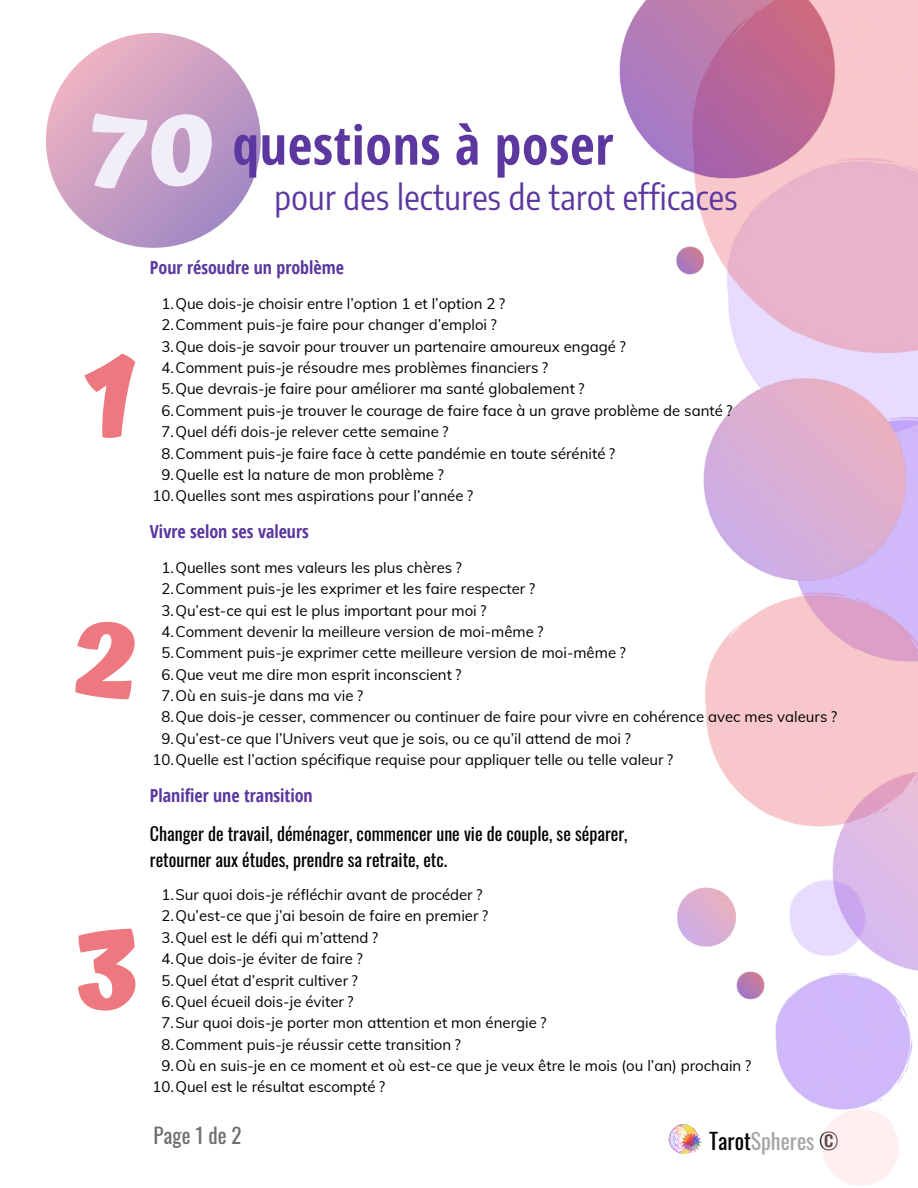
<style>
.page{position:relative;width:918px;height:1188px;background:#fff}
.page>*{position:absolute;margin:0;border:0;box-sizing:border-box;transform-origin:0 0}
.t1{font:700 112.5px "Atma";color:#ed787f}
.t2{font:700 104.1px "Atma";color:#f1eef9}
.t3{font:700 54px "Open Sans Condensed";letter-spacing:.01em;color:#5b379f}
.t4{font:34.35px "Encode Sans Condensed";letter-spacing:.01em;color:#5b379f}
.t5{font:21.9px "Oswald";color:#a6a6a6}
.t6{font:21px "Oswald";color:#6e6e6e}
.t7{font:18px "Oswald";color:#000}
.t8{font:700 18px "Open Sans Condensed";color:#5b379f}
.t9{font:15px "Muli";color:#000}
.s1{color:#000}
</style>
<div class="page">
<svg style="left:46px;top:33px;width:187px;height:215px"></svg>
<img style="left:233px;top:0;width:685px;height:1185px">
<p class="t2" style="left:92px;top:88px;width:124px">70</p>
<p class="t3" style="left:232px;top:107px;width:382px">questions à poser</p>
<p class="t4" style="left:275px;top:174px;width:465px">pour des lectures de tarot efficaces</p>
<p class="t1" style="left:83px;top:328px;width:57px">1</p>
<p class="t1" style="left:77px;top:589px;width:63px">2</p>
<p class="t1" style="left:75px;top:900px;width:66px">3</p>
<p class="t8" style="left:150px;top:255px;width:196px">Pour résoudre un problème</p>
<p class="t9" style="left:161px;top:293px;width:345px">1.Que dois-je choisir entre l’option 1 et l’option 2 ?</p>
<p class="t9" style="left:161px;top:314px;width:337px">2.Comment puis-je faire pour changer d’emploi ?</p>
<p class="t9" style="left:161px;top:335px;width:466px">3.Que dois-je savoir pour trouver un partenaire amoureux engagé ?</p>
<p class="t9" style="left:161px;top:357px;width:388px">4.Comment puis-je résoudre mes problèmes financiers ?</p>
<p class="t9" style="left:161px;top:378px;width:425px">5.Que devrais-je faire pour améliorer ma santé globalement ?</p>
<p class="t9" style="left:161px;top:399px;width:573px">6.Comment puis-je trouver le courage de faire face à un grave problème de santé ?</p>
<p class="t9" style="left:161px;top:421px;width:289px">7.Quel défi dois-je relever cette semaine ?</p>
<p class="t9" style="left:161px;top:442px;width:455px">8.Comment puis-je faire face à cette pandémie en toute sérénité ?</p>
<p class="t9" style="left:161px;top:464px;width:284px">9.Quelle est la nature de mon problème ?</p>
<p class="t9" style="left:152px;top:485px;width:322px">10.Quelles sont mes aspirations pour l’année ?</p>
<p class="t8" style="left:150px;top:519px;width:160px">Vivre selon ses valeurs</p>
<p class="t9" style="left:161px;top:557px;width:302px">1.Quelles sont mes valeurs les plus chères ?</p>
<p class="t9" style="left:161px;top:578px;width:375px">2.Comment puis-je les exprimer et les faire respecter ?</p>
<p class="t9" style="left:161px;top:599px;width:327px">3.Qu’est-ce qui est le plus important pour moi ?</p>
<p class="t9" style="left:161px;top:621px;width:384px">4.Comment devenir la meilleure version de moi-même ?</p>
<p class="t9" style="left:161px;top:642px;width:466px">5.Comment puis-je exprimer cette meilleure version de moi-même ?</p>
<p class="t9" style="left:161px;top:663px;width:302px">6.Que veut me dire mon esprit inconscient ?</p>
<p class="t9" style="left:161px;top:685px;width:203px">7.Où en suis-je dans ma vie ?</p>
<p class="t9" style="left:161px;top:706px;width:677px">8.Que dois-je cesser, commencer ou continuer de faire pour vivre en cohérence avec mes valeurs ?</p>
<p class="t9" style="left:161px;top:728px;width:471px">9.Qu’est-ce que l’Univers veut que je sois, ou ce qu’il attend de moi ?</p>
<p class="t9" style="left:152px;top:749px;width:522px">10.Quelle est l’action spécifique requise pour appliquer telle ou telle valeur ?</p>
<p class="t8" style="left:150px;top:783px;width:164px">Planifier une transition</p>
<p class="t7" style="left:150px;top:818px;width:479px">Changer de travail, déménager, commencer une vie de couple, se séparer,</p>
<p class="t7" style="left:150px;top:844px;width:299px">retourner aux études, prendre sa retraite, etc.</p>
<p class="t9" style="left:161px;top:884px;width:322px">1.Sur quoi dois-je réfléchir avant de procéder ?</p>
<p class="t9" style="left:161px;top:905px;width:328px">2.Qu’est-ce que j’ai besoin de faire en premier ?</p>
<p class="t9" style="left:161px;top:927px;width:218px">3.Quel est le défi qui m’attend ?</p>
<p class="t9" style="left:161px;top:948px;width:203px">4.Que dois-je éviter de faire ?</p>
<p class="t9" style="left:161px;top:969px;width:198px">5.Quel état d’esprit cultiver ?</p>
<p class="t9" style="left:161px;top:991px;width:194px">6.Quel écueil dois-je éviter ?</p>
<p class="t9" style="left:161px;top:1012px;width:387px">7.Sur quoi dois-je porter mon attention et mon énergie ?</p>
<p class="t9" style="left:161px;top:1033px;width:301px">8.Comment puis-je réussir cette transition ?</p>
<p class="t9" style="left:161px;top:1055px;width:591px">9.Où en suis-je en ce moment et où est-ce que je veux être le mois (ou l’an) prochain ?</p>
<p class="t9" style="left:152px;top:1076px;width:234px">10.Quel est le résultat escompté ?</p>
<p class="t6" style="left:154px;top:1117px;width:89px">Page 1 de 2</p>
<p class="t5" style="left:709px;top:1121px;width:131px"><span class="s1">Tarot</span>Spheres <span class="s1">©</span></p>
</div>
